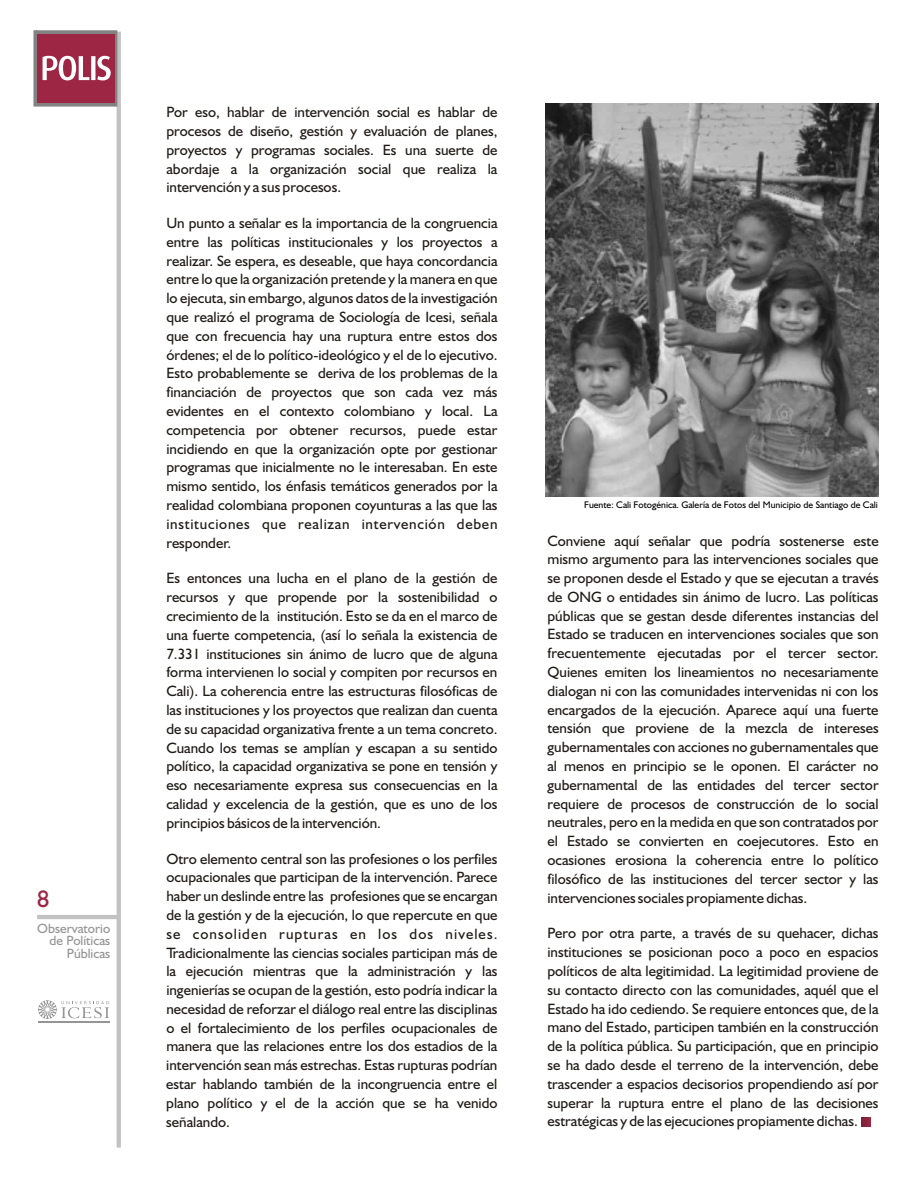
<style>
.page{position:relative;width:915px;height:1191px;background:#fff}
.page>*{position:absolute;margin:0;border:0;box-sizing:border-box;transform-origin:0 0}
.t1{font:24px "Humanist 521 BT";color:#9e2645}
.t2{font:15px/18.8px "Humanist 521 BT";color:#1f1a17;text-align:justify}
.t3{font:13.5px/12.6px "Humanist 521 BT";color:#969494;text-align:right}
.t4{font:9.6px "Humanist 521 BT";color:#000}
</style>
<div class="page">
<svg style="left:861px;top:1117px;width:9px;height:9px"></svg>
<hr style="left:117px;top:32px;width:4px;height:1115px;background:#c2c2c2">
<hr style="left:37px;top:915px;width:83px;height:4px;background:#c2c2c2">
<hr style="left:38px;top:1021px;width:71px;height:1px;background:#969494">
<svg style="left:38px;top:1000px;width:71px;height:19px"></svg>
<svg style="left:33px;top:30px;width:84px;height:77px;background:#a65167"></svg>
<img style="left:545px;top:103px;width:333px;height:393px">
<h1 class="t1" style="left:37px;top:888px;width:14px">8</h1>
<p class="t3" style="left:37px;top:922px;width:75px">Observatorio de Políticas<br>Públicas</p>
<p class="t2" style="left:166px;top:104px;width:332px">Por eso, hablar de intervención social es hablar de procesos de diseño, gestión y evaluación de planes, proyectos y programas sociales. Es una suerte de abordaje a la organización social que realiza la intervención y a sus procesos.</p>
<p class="t2" style="left:166px;top:215px;width:332px">Un punto a señalar es la importancia de la congruencia entre las políticas institucionales y los proyectos a realizar. Se espera, es deseable, que haya concordancia entre lo que la organización pretende y la manera en que lo ejecuta, sin embargo, algunos datos de la investigación que realizó el programa de Sociología de Icesi, señala que con frecuencia hay una ruptura entre estos dos órdenes; el de lo político-ideológico y el de lo ejecutivo.<br>Esto probablemente se deriva de los problemas de la financiación de proyectos que son cada vez más evidentes en el contexto colombiano y local. La competencia por obtener recursos, puede estar incidiendo en que la organización opte por gestionar programas que inicialmente no le interesaban. En este mismo sentido, los énfasis temáticos generados por la realidad colombiana proponen coyunturas a las que las instituciones que realizan intervención deben responder.</p>
<p class="t2" style="left:166px;top:570px;width:332px">Es entonces una lucha en el plano de la gestión de recursos y que propende por la sostenibilidad o crecimiento de la institución. Esto se da en el marco de una fuerte competencia, (así lo señala la existencia de 7.331 instituciones sin ánimo de lucro que de alguna forma intervienen lo social y compiten por recursos en Cali). La coherencia entre las estructuras filosóficas de las instituciones y los proyectos que realizan dan cuenta de su capacidad organizativa frente a un tema concreto.<br>Cuando los temas se amplían y escapan a su sentido político, la capacidad organizativa se pone en tensión y eso necesariamente expresa sus consecuencias en la calidad y excelencia de la gestión, que es uno de los principios básicos de la intervención.</p>
<p class="t2" style="left:166px;top:850px;width:332px">Otro elemento central son las profesiones o los perfiles ocupacionales que participan de la intervención. Parece haber un deslinde entre las profesiones que se encargan de la gestión y de la ejecución, lo que repercute en que se consoliden rupturas en los dos niveles.<br>Tradicionalmente las ciencias sociales participan más de la ejecución mientras que la administración y las ingenierías se ocupan de la gestión, esto podría indicar la necesidad de reforzar el diálogo real entre las disciplinas o el fortalecimiento de los perfiles ocupacionales de manera que las relaciones entre los dos estadios de la intervención sean más estrechas. Estas rupturas podrían estar hablando también de la incongruencia entre el plano político y el de la acción que se ha venido señalando.</p>
<p class="t4" style="left:584px;top:501px;width:295px">Fuente: Cali Fotogénica. Galería de Fotos del Municipio de Santiago de Cali</p>
<p class="t2" style="left:547px;top:532px;width:332px">Conviene aquí señalar que podría sostenerse este mismo argumento para las intervenciones sociales que se proponen desde el Estado y que se ejecutan a través de ONG o entidades sin ánimo de lucro. Las políticas públicas que se gestan desde diferentes instancias del Estado se traducen en intervenciones sociales que son frecuentemente ejecutadas por el tercer sector.<br>Quienes emiten los lineamientos no necesariamente dialogan ni con las comunidades intervenidas ni con los encargados de la ejecución. Aparece aquí una fuerte tensión que proviene de la mezcla de intereses gubernamentales con acciones no gubernamentales que al menos en principio se le oponen. El carácter no gubernamental de las entidades del tercer sector requiere de procesos de construcción de lo social neutrales, pero en la medida en que son contratados por el Estado se convierten en coejecutores. Esto en ocasiones erosiona la coherencia entre lo político filosófico de las instituciones del tercer sector y las intervenciones sociales propiamente dichas.</p>
<p class="t2" style="left:547px;top:925px;width:332px">Pero por otra parte, a través de su quehacer, dichas instituciones se posicionan poco a poco en espacios políticos de alta legitimidad. La legitimidad proviene de su contacto directo con las comunidades, aquél que el Estado ha ido cediendo. Se requiere entonces que, de la mano del Estado, participen también en la construcción de la política pública. Su participación, que en principio se ha dado desde el terreno de la intervención, debe trascender a espacios decisorios propendiendo así por superar la ruptura entre el plano de las decisiones estratégicas y de las ejecuciones propiamente dichas.</p>
</div>
